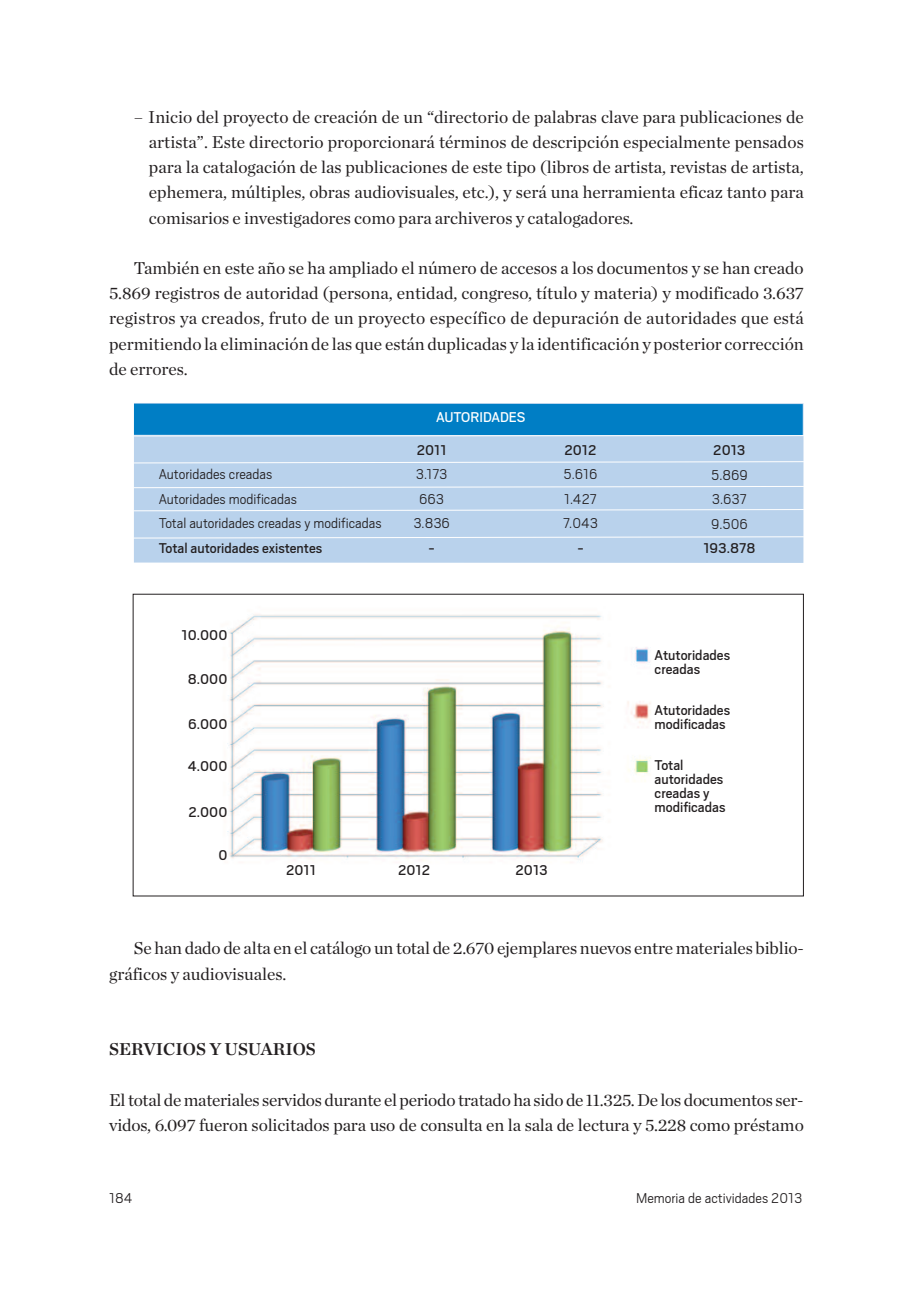
<style>
.page{position:relative;width:918px;height:1290px;background:#fff}
.page>*{position:absolute;margin:0;border:0;box-sizing:border-box;transform-origin:0 0}
.t1{font:17.5px/25.2px "Chronicle Deck";letter-spacing:-.01em;color:#231f20;text-align:justify}
.t2{font:600 17.5px "Chronicle Deck";color:#231f20}
.t3{font:15.75px/14px "Scout";color:#231f20}
.t4{font:300 15.75px "Scout";color:#231f20}
.t5{font:15.75px "Scout";color:#fff}
</style>
<div class="page">
<img style="left:227px;top:614px;width:424px;height:247px">
<div style="left:134px;top:403px;width:669px;height:160px;background:#b9d2ec"></div>
<svg style="left:134px;top:461px;width:670px;height:3px"></svg>
<div style="left:134px;top:404px;width:668px;height:31px;background:#007ec5"></div>
<hr style="left:133px;top:435px;width:671px;height:1px;background:#fff">
<svg style="left:134px;top:485px;width:670px;height:3px"></svg>
<svg style="left:134px;top:509px;width:670px;height:3px"></svg>
<svg style="left:134px;top:536px;width:670px;height:3px"></svg>
<p class="t1" style="left:149px;top:104px;width:656px;text-indent:-15px">– Inicio del proyecto de creación de un “directorio de palabras clave para publicaciones de artista”. Este directorio proporcionará términos de descripción especialmente pensados para la catalogación de las publicaciones de este tipo (libros de artista, revistas de artista, ephemera, múltiples, obras audiovisuales, etc.), y será una herramienta eficaz tanto para comisarios e investigadores como para archiveros y catalogadores.</p>
<p class="t1" style="left:109px;top:255px;width:696px;text-indent:25px">También en este año se ha ampliado el número de accesos a los documentos y se han creado 5.869 registros de autoridad (persona, entidad, congreso, título y materia) y modificado 3.637 registros ya creados, fruto de un proyecto específico de depuración de autoridades que está permitiendo la eliminación de las que están duplicadas y la identificación y posterior corrección de errores.</p>
<p class="t5" style="left:436px;top:412px;width:91px">AUTORIDADES</p>
<p class="t3" style="left:417px;top:444px;width:31px">2011</p>
<p class="t3" style="left:564px;top:444px;width:34px">2012</p>
<p class="t3" style="left:713px;top:444px;width:34px">2013</p>
<p class="t4" style="left:159px;top:469px;width:115px">Autoridades creadas</p>
<p class="t4" style="left:416px;top:469px;width:33px">3.173</p>
<p class="t4" style="left:563px;top:470px;width:35px">5.616</p>
<p class="t4" style="left:711px;top:470px;width:38px">5.869</p>
<p class="t4" style="left:159px;top:494px;width:140px">Autoridades modificadas</p>
<p class="t4" style="left:419px;top:494px;width:27px">663</p>
<p class="t4" style="left:564px;top:494px;width:34px">1.427</p>
<p class="t4" style="left:712px;top:494px;width:37px">3.637</p>
<p class="t4" style="left:159px;top:518px;width:224px">Total autoridades creadas y modificadas</p>
<p class="t4" style="left:413px;top:518px;width:38px">3.836</p>
<p class="t4" style="left:563px;top:518px;width:36px">7.043</p>
<p class="t4" style="left:711px;top:519px;width:38px">9.506</p>
<p class="t3" style="left:159px;top:542px;width:165px">Total autoridades existentes</p>
<p class="t3" style="left:429px;top:542px;width:7px">-</p>
<p class="t3" style="left:578px;top:542px;width:7px">-</p>
<p class="t3" style="left:703px;top:542px;width:54px">193.878</p>
<p class="t3" style="left:182px;top:629px;width:47px">10.000</p>
<p class="t3" style="left:188px;top:673px;width:41px">8.000</p>
<p class="t3" style="left:188px;top:718px;width:41px">6.000</p>
<p class="t3" style="left:188px;top:760px;width:41px">4.000</p>
<p class="t3" style="left:188px;top:806px;width:40px">2.000</p>
<p class="t3" style="left:218px;top:850px;width:11px">0</p>
<p class="t3" style="left:286px;top:865px;width:31px">2011</p>
<p class="t3" style="left:398px;top:865px;width:34px">2012</p>
<p class="t3" style="left:515px;top:865px;width:34px">2013</p>
<p class="t3" style="left:654px;top:649px;width:77px">Atutoridades creadas</p>
<p class="t3" style="left:654px;top:704px;width:77px">Atutoridades modificadas</p>
<p class="t3" style="left:654px;top:760px;width:72px">Total autoridades creadas y modificadas</p>
<p class="t1" style="left:109px;top:936px;width:696px;text-indent:25px">Se han dado de alta en el catálogo un total de 2.670 ejemplares nuevos entre materiales biblio&shy;gráficos y audiovisuales.</p>
<p class="t2" style="left:109px;top:1039px;width:208px">SERVICIOS Y USUARIOS</p>
<p class="t1" style="left:109px;top:1087px;width:696px">Eltotal demateriales servidos durante el periodo tratadoha sido de 11.325.De los documentos ser&shy;vidos, 6.097 fueron solicitados para uso de consulta en la sala de lectura y 5.228 como préstamo</p>
<p class="t4" style="left:109px;top:1193px;width:25px">184</p>
<p class="t4" style="left:636px;top:1193px;width:168px">Memoria de actividades 2013</p>
</div>
